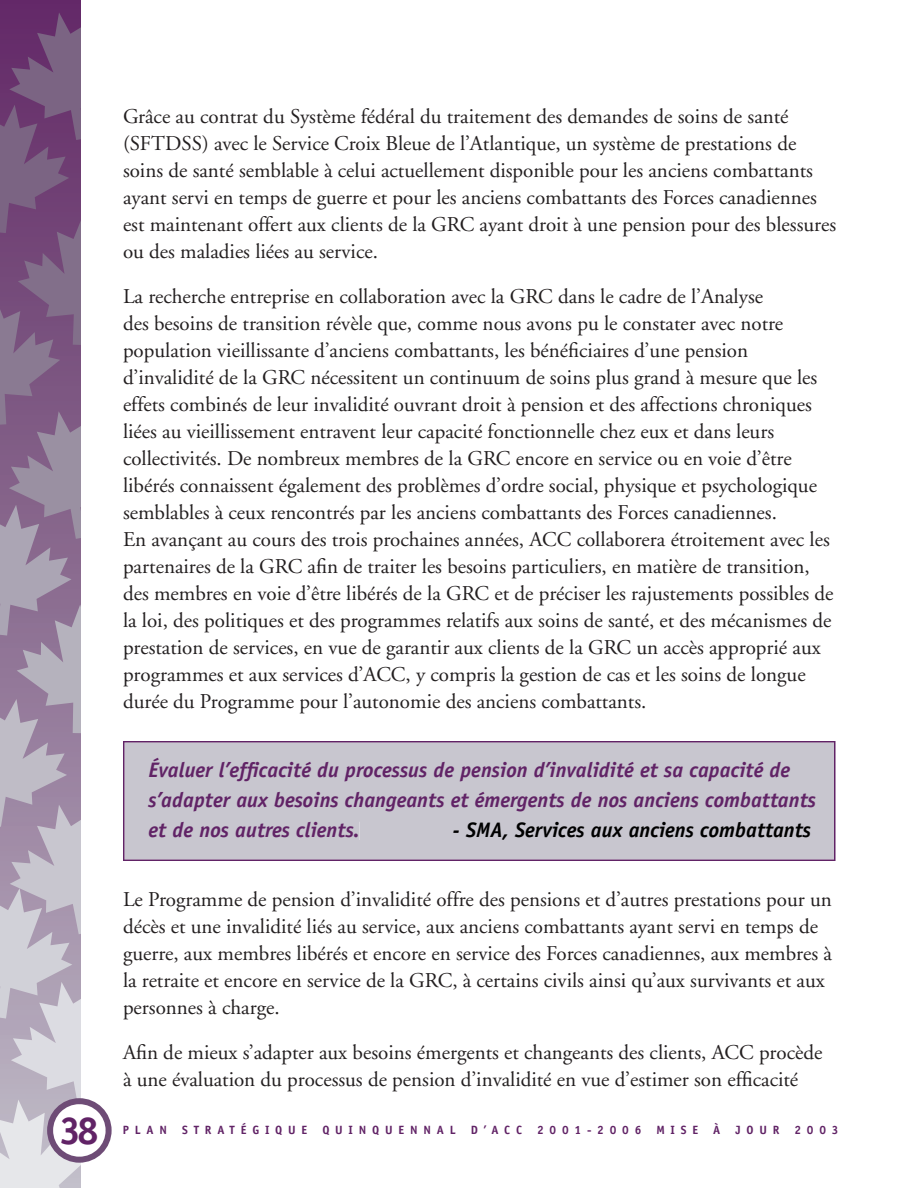
<style>
.page{position:relative;width:918px;height:1188px;background:#fff}
.page>*{position:absolute;margin:0;border:0;box-sizing:border-box;transform-origin:0 0}
.t1{font:700 39px "Officina Sans";color:#612366}
.t2{font:21px/27px "Adobe Garamond";color:#231f20}
.t3{font:italic 700 21px/30px "Officina Sans";color:#612366}
.t4{font:italic 700 21px "Officina Sans";color:#000}
.t5{font:700 12px "Officina Sans";letter-spacing:.485em;color:#612366}
</style>
<div class="page">
<svg style="left:0;top:12px;width:112px;height:1176px"></svg>
<div style="left:123px;top:741px;width:713px;height:120px;background:#c8c6cf"></div>
<div style="left:360px;top:822px;width:451px;height:18px;background:#c8c6cf"></div>
<p class="t2" style="left:123px;top:104px;width:715px">Grâce au contrat du Système fédéral du traitement des demandes de soins de santé (SFTDSS) avec le Service Croix Bleue de l’Atlantique, un système de prestations de soins de santé semblable à celui actuellement disponible pour les anciens combattants ayant servi en temps de guerre et pour les anciens combattants des Forces canadiennes est maintenant offert aux clients de la GRC ayant droit à une pension pour des blessures ou des maladies liées au service.</p>
<p class="t2" style="left:123px;top:284px;width:712px">La recherche entreprise en collaboration avec la GRC dans le cadre de l’Analyse<br>des besoins de transition révèle que, comme nous avons pu le constater avec notre population vieillissante d’anciens combattants, les bénéficiaires d’une pension d’invalidité de la GRC nécessitent un continuum de soins plus grand à mesure que les effets combinés de leur invalidité ouvrant droit à pension et des affections chroniques liées au vieillissement entravent leur capacité fonctionnelle chez eux et dans leurs collectivités. De nombreux membres de la GRC encore en service ou en voie d’être libérés connaissent également des problèmes d’ordre social, physique et psychologique semblables à ceux rencontrés par les anciens combattants des Forces canadiennes.<br>En avançant au cours des trois prochaines années, ACC collaborera étroitement avec les partenaires de la GRC afin de traiter les besoins particuliers, en matière de transition, des membres en voie d’être libérés de la GRC et de préciser les rajustements possibles de la loi, des politiques et des programmes relatifs aux soins de santé, et des mécanismes de prestation de services, en vue de garantir aux clients de la GRC un accès approprié aux programmes et aux services d’ACC, y compris la gestion de cas et les soins de longue durée du Programme pour l’autonomie des anciens combattants.</p>
<p class="t3" style="left:148px;top:755px;width:669px">Évaluer l’efficacité du processus de pension d’invalidité et sa capacité de s’adapter aux besoins changeants et émergents de nos anciens combattants et de nos autres clients.</p>
<p class="t4" style="left:453px;top:817px;width:360px">- SMA, Services aux anciens combattants</p>
<p class="t2" style="left:123px;top:887px;width:710px">Le Programme de pension d’invalidité offre des pensions et d’autres prestations pour un décès et une invalidité liés au service, aux anciens combattants ayant servi en temps de guerre, aux membres libérés et encore en service des Forces canadiennes, aux membres à la retraite et encore en service de la GRC, à certains civils ainsi qu’aux survivants et aux personnes à charge.</p>
<p class="t2" style="left:123px;top:1040px;width:701px">Afin de mieux s’adapter aux besoins émergents et changeants des clients, ACC procède à une évaluation du processus de pension d’invalidité en vue d’estimer son efficacité</p>
<h1 class="t1" style="left:59px;top:1106px;width:41px">38</h1>
<p class="t5" style="left:123px;top:1123px;width:46px">PLAN</p>
<p class="t5" style="left:182px;top:1123px;width:127px">STRATÉGIQUE</p>
<p class="t5" style="left:322px;top:1123px;width:135px">QUINQUENNAL</p>
<p class="t5" style="left:471px;top:1123px;width:172px">D’ACC 2001-2006</p>
<p class="t5" style="left:656px;top:1123px;width:43px">MISE</p>
<p class="t5" style="left:713px;top:1123px;width:68px">À JOUR</p>
<p class="t5" style="left:794px;top:1123px;width:46px">2003</p>
</div>
